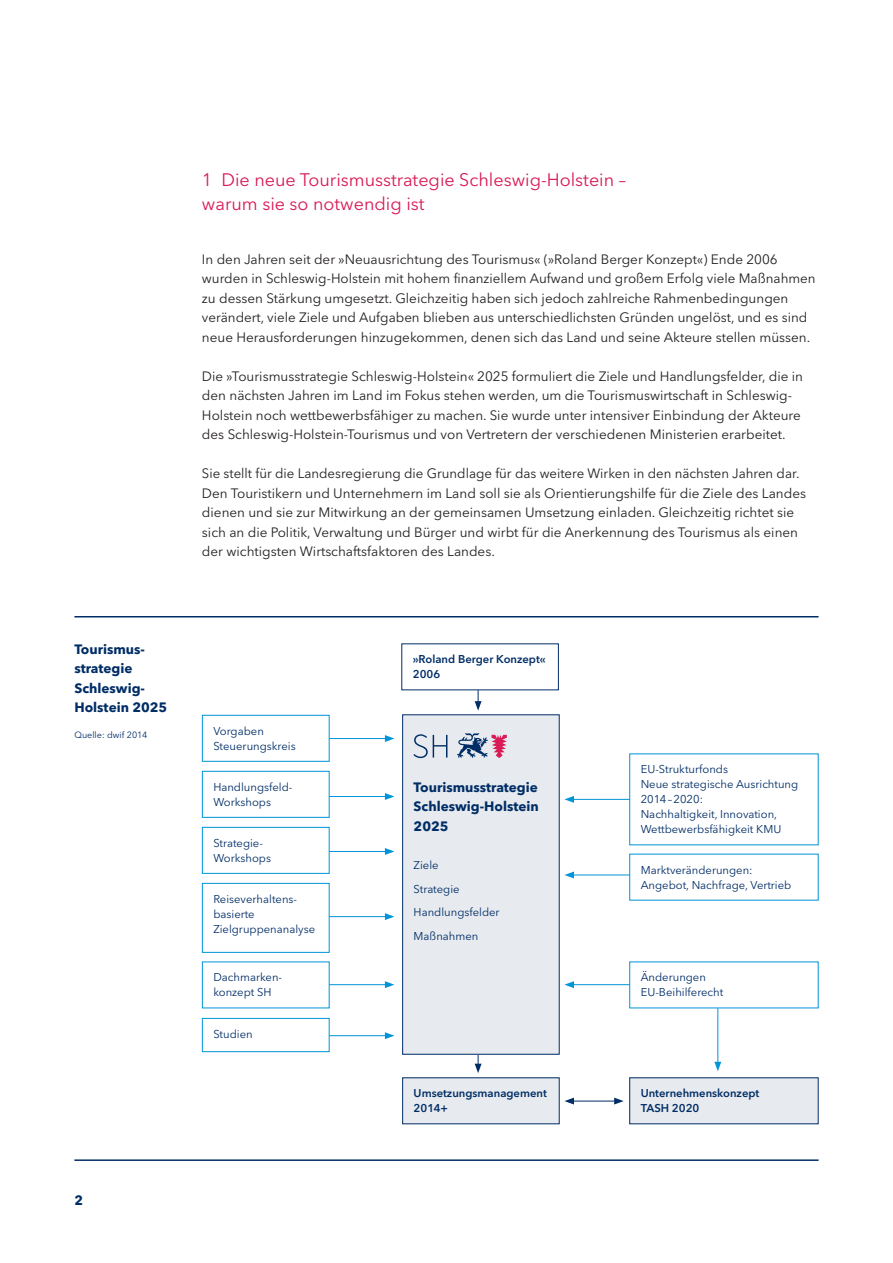
<style>
.page{position:relative;width:893px;height:1263px;background:#fff}
.page>*{position:absolute;margin:0;border:0;box-sizing:border-box;transform-origin:0 0}
.t1{font:18px/24px "Avenir Next LT Pro";color:#d91b57}
.t2{font:13.5px/19.5px "Avenir Next LT Pro";color:#231f20}
.t3{font:700 13.5px/19.5px "Avenir Next LT Pro";color:#002d66;text-align:justify}
.t4{font:11.25px/15px "Avenir Next LT Pro";color:#002d66}
.t5{font:600 11.25px/15px "Avenir Next LT Pro";color:#002d66}
.t6{font:9px "Avenir Next LT Pro";color:#002d66}
</style>
<div class="page">
<svg style="left:475px;top:1054px;width:7px;height:19px"></svg>
<div style="left:403px;top:715px;width:156px;height:339px;background:#e7eaee"></div>
<div style="left:402px;top:714px;width:158px;height:340px;border:1px solid #002d66"></div>
<hr style="left:74px;top:616px;width:745px;height:1px;background:#002d66">
<hr style="left:74px;top:1159px;width:745px;height:2px;background:#002d66">
<div style="left:202px;top:715px;width:128px;height:47px;border:1px solid #0094d8"></div>
<div style="left:202px;top:771px;width:128px;height:47px;border:1px solid #0094d8"></div>
<div style="left:202px;top:827px;width:128px;height:47px;border:1px solid #0094d8"></div>
<div style="left:202px;top:883px;width:128px;height:70px;border:1px solid #0094d8"></div>
<div style="left:202px;top:1018px;width:128px;height:34px;border:1px solid #0094d8"></div>
<div style="left:403px;top:1078px;width:156px;height:46px;background:#e7eaee"></div>
<div style="left:630px;top:1078px;width:188px;height:46px;background:#e7eaee"></div>
<svg style="left:457px;top:733px;width:50px;height:25px"></svg>
<svg style="left:413px;top:734px;width:34px;height:24px"></svg>
<hr style="left:329px;top:738px;width:58px;height:1px;background:#0094d8">
<svg style="left:385px;top:735px;width:9px;height:7px"></svg>
<hr style="left:329px;top:851px;width:58px;height:1px;background:#0094d8">
<svg style="left:385px;top:848px;width:9px;height:7px"></svg>
<hr style="left:572px;top:875px;width:58px;height:1px;background:#0094d8">
<svg style="left:564px;top:871px;width:10px;height:7px"></svg>
<hr style="left:329px;top:984px;width:58px;height:1px;background:#0094d8">
<svg style="left:385px;top:981px;width:9px;height:7px"></svg>
<hr style="left:572px;top:984px;width:58px;height:1px;background:#0094d8">
<svg style="left:564px;top:981px;width:10px;height:7px"></svg>
<hr style="left:572px;top:1101px;width:45px;height:1px;background:#002d66">
<svg style="left:614px;top:1097px;width:10px;height:7px"></svg>
<svg style="left:564px;top:1097px;width:10px;height:7px"></svg>
<hr style="left:329px;top:796px;width:58px;height:1px;background:#0094d8">
<svg style="left:385px;top:793px;width:9px;height:7px"></svg>
<hr style="left:572px;top:799px;width:58px;height:1px;background:#0094d8">
<svg style="left:564px;top:796px;width:10px;height:7px"></svg>
<svg style="left:475px;top:690px;width:7px;height:21px"></svg>
<hr style="left:717px;top:1008px;width:1px;height:56px;background:#0094d8">
<svg style="left:714px;top:1062px;width:7px;height:9px"></svg>
<hr style="left:329px;top:916px;width:58px;height:1px;background:#0094d8">
<svg style="left:385px;top:913px;width:9px;height:7px"></svg>
<hr style="left:329px;top:1035px;width:58px;height:1px;background:#0094d8">
<svg style="left:385px;top:1032px;width:9px;height:7px"></svg>
<p class="t3" style="left:74px;top:639px;width:94px;text-align:left">Tourismus&shy;strategie<br>Schleswig-<br>Holstein 2025</p>
<p class="t6" style="left:74px;top:730px;width:74px">Quelle: dwif 2014</p>
<p class="t3" style="left:74px;top:1190px;width:10px">2</p>
<h1 class="t1" style="left:202px;top:167px;width:425px">1 Die neue Tourismusstrategie Schleswig-Holstein – warum sie so notwendig ist</h1>
<p class="t2" style="left:202px;top:249px;width:615px">In den Jahren seit der »Neuausrichtung des Tourismus« (»Roland Berger Konzept«) Ende 2006 wurden in Schleswig-Holstein mit hohem finanziellem Aufwand und großem Erfolg viele Maßnahmen zu dessen Stärkung umgesetzt. Gleichzeitig haben sich jedoch zahlreiche Rahmenbedingungen verändert, viele Ziele und Aufgaben blieben aus unterschiedlichsten Gründen ungelöst, und es sind neue Herausforderungen hinzugekommen, denen sich das Land und seine Akteure stellen müssen.</p>
<p class="t2" style="left:202px;top:366px;width:603px">Die »Tourismusstrategie Schleswig-Holstein« 2025 formuliert die Ziele und Handlungsfelder, die in den nächsten Jahren im Land im Fokus stehen werden, um die Tourismuswirtschaft in Schleswig-Holstein noch wettbewerbsfähiger zu machen. Sie wurde unter intensiver Einbindung der Akteure des Schleswig-Holstein-Tourismus und von Vertretern der verschiedenen Ministerien erarbeitet.</p>
<p class="t2" style="left:202px;top:464px;width:606px">Sie stellt für die Landesregierung die Grundlage für das weitere Wirken in den nächsten Jahren dar.<br>Den Touristikern und Unternehmern im Land soll sie als Orientierungshilfe für die Ziele des Landes dienen und sie zur Mitwirkung an der gemeinsamen Umsetzung einladen. Gleichzeitig richtet sie sich an die Politik, Verwaltung und Bürger und wirbt für die Anerkennung des Tourismus als einen der wichtigsten Wirtschaftsfaktoren des Landes.</p>
<p class="t4" style="left:213px;top:723px;width:84px">Vorgaben<br>Steuerungskreis</p>
<p class="t4" style="left:213px;top:779px;width:81px">Handlungsfeld-<br>Workshops</p>
<p class="t4" style="left:213px;top:835px;width:59px">Strategie-<br>Workshops</p>
<p class="t4" style="left:213px;top:891px;width:103px">Reiseverhaltens&shy;basierte<br>Zielgruppenanalyse</p>
<p class="t5" style="left:413px;top:652px;width:134px">»Roland Berger Konzept«<br>2006</p>
<p class="t3" style="left:414px;top:777px;width:127px">Tourismusstrategie Schleswig-Holstein 2025</p>
<p class="t4" style="left:414px;top:853px;width:88px;line-height:23.5px">Ziele<br>Strategie<br>Handlungsfelder<br>Maßnahmen</p>
<p class="t4" style="left:641px;top:762px;width:159px">EU-Strukturfonds<br>Neue strategische Ausrichtung<br>2014–2020:<br>Nachhaltigkeit, Innovation,<br>Wettbewerbsfähigkeit KMU</p>
<p class="t4" style="left:641px;top:862px;width:152px">Marktveränderungen:<br>Angebot, Nachfrage, Vertrieb</p>
<p class="t4" style="left:213px;top:970px;width:69px">Dachmarken&shy;konzept SH</p>
<p class="t4" style="left:641px;top:970px;width:84px">Änderungen<br>EU-Beihilferecht</p>
<p class="t4" style="left:213px;top:1026px;width:41px">Studien</p>
<p class="t5" style="left:414px;top:1086px;width:135px">Umsetzungsmanagement<br>2014+</p>
<p class="t5" style="left:641px;top:1086px;width:120px">Unternehmenskonzept<br>TASH 2020</p>
</div>
